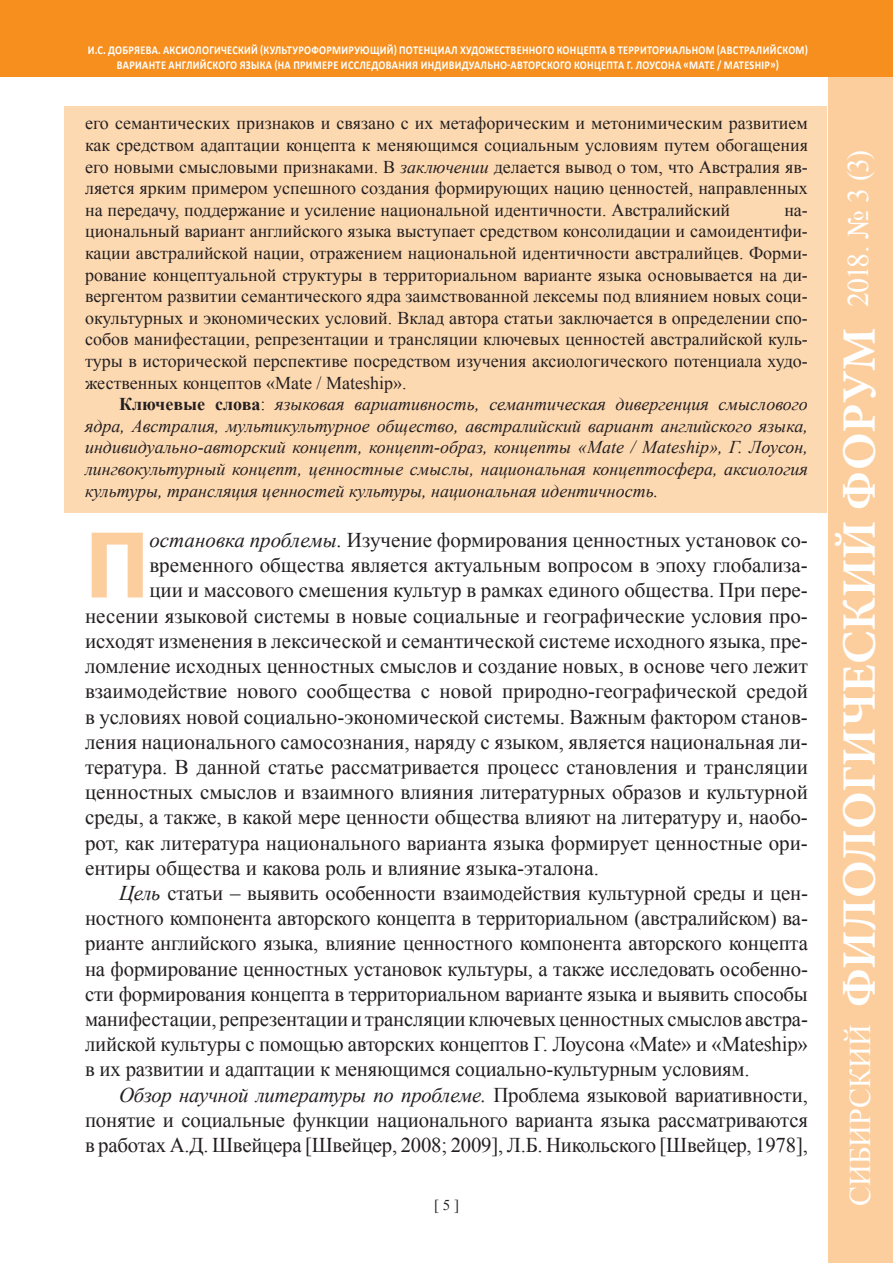
<style>
.page{position:relative;width:893px;height:1263px;background:#fff}
.page>*{position:absolute;margin:0;border:0;box-sizing:border-box;transform-origin:0 0}
.t1{font:94.5px "ez Franklin Goth Demi";color:#fdce9d}
.t2{font:700 48px "Minion Pro";color:#fff}
.t3{font:30px "Times New Roman";letter-spacing:-.005em;color:#fff}
.t4{font:21px "Times New Roman";color:#231f20}
.t5{font:italic 21px "Times New Roman";letter-spacing:-.01em;color:#231f20}
.t6{font:18px/21.6px "Times New Roman";color:#231f20;text-align:justify}
.t7{font:italic 18px/21.6px "Times New Roman";color:#231f20;text-align:justify}
.t8{font:15px "Times New Roman";color:#231f20}
.t9{font:700 12px "Calibri";letter-spacing:.03em;color:#fff;scale:.86 1}
.s1{font-style:italic}
.s2{font-weight:700;font-style:normal}
.s3{font-style:normal}
</style>
<div class="page">
<div style="left:828px;top:0;width:65px;height:1263px;background:#fdce9d"></div>
<div style="left:0;top:0;width:893px;height:77px;background:#f68f1e"></div>
<div style="left:65px;top:106px;width:762px;height:407px;background:#fdd9b2"></div>
<p class="t9" style="left:88px;top:43px;width:62px">И.С. ДОБРЯЕВА</p>
<p class="t9" style="left:158px;top:43px;width:29px">. АКСИОЛОГИЧЕС</p>
<p class="t9" style="left:238px;top:43px;width:86px">КИЙ (КУЛ ЬТУРОФО</p>
<p class="t9" style="left:326px;top:43px;width:93px">РМИ РУЮЩИЙ) ПОТЕНЦИАЛ</p>
<p class="t9" style="left:460px;top:43px;width:9px">ХУДОЖЕСТВЕННОГО</p>
<p class="t9" style="left:557px;top:43px;width:16px">КОНЦЕПТА</p>
<p class="t9" style="left:609px;top:43px;width:106px">ВТЕРРИТОРИАЛ ЬНОМ</p>
<p class="t9" style="left:717px;top:43px;width:12px">(АВСТ</p>
<p class="t9" style="left:744px;top:43px;width:76px">РАЛИ ЙСКОМ)</p>
<p class="t9" style="left:117px;top:57px;width:30px">ВАРИАНТЕ</p>
<p class="t9" style="left:169px;top:57px;width:8px">АНГЛИ</p>
<p class="t9" style="left:200px;top:57px;width:30px">ЙСКОГО</p>
<p class="t9" style="left:240px;top:57px;width:127px">ЯЗЫКА (НА ПРИМЕРЕ ИССЛЕДОВАНИЯ</p>
<p class="t9" style="left:421px;top:57px;width:9px">ИНДИВИДУАЛ</p>
<p class="t9" style="left:487px;top:57px;width:35px">ЬНО-АВТО</p>
<p class="t9" style="left:535px;top:57px;width:29px">РСКОГО</p>
<p class="t9" style="left:574px;top:57px;width:16px">КОНЦЕПТА</p>
<p class="t9" style="left:627px;top:57px;width:27px">Г. ЛОУСОНА</p>
<p class="t9" style="left:684px;top:57px;width:65px">«MATE / MATESHIP</p>
<p class="t9" style="left:770px;top:57px;width:12px">»)</p>
<p class="t6" style="left:85px;top:112px;width:724px">его семантических признаков и связано с их метафорическим и метонимическим развитием как средством адаптации концепта к меняющимся социальным условиям путем обогащения его новыми смысловыми признаками. В <span class="s1">заключении</span> делается вывод о том, что Австралия яв&shy;ляется ярким примером успешного создания формирующих нацию ценностей, направленных на передачу, поддержание и усиление национальной идентичности. Австралийский</p>
<p class="t6" style="left:85px;top:199px;width:724px;text-indent:699px">на&shy;циональный вариант английского языка выступает средством консолидации и самоидентифи&shy;кации австралийской нации, отражением национальной идентичности австралийцев. Форми&shy;рование концептуальной структуры в территориальном варианте языка основывается на ди&shy;вергентом развитии семантического ядра заимствованной лексемы под влиянием новых соци&shy;окультурных и экономических условий. Вклад автора статьи заключается в определении спо&shy;собов манифестации, репрезентации и трансляции ключевых ценностей австралийской куль&shy;туры в исторической перспективе посредством изучения аксиологического потенциала худо&shy;жественных концептов «Mate / Mateship».</p>
<p class="t7" style="left:85px;top:393px;width:724px;text-indent:34px"><span class="s2">Ключевые слова</span><span class="s3">:</span> языковая вариативность, семантическая дивергенция смыслового ядра, Австралия, мультикультурное общество, австралийский вариант английского языка, индивидуально-авторский концепт, концепт-образ, концепты «Mate / Mateship», Г. Лоусон, лингвокультурный концепт, ценностные смыслы, национальная концептосфера, аксиология культуры, трансляция ценностей культуры, национальная идентичность.</p>
<h1 class="t1" style="left:85px;top:512px;width:66px">П</h1>
<p class="t4" style="left:149px;top:526px;width:660px"><span class="s1">остановка проблемы.</span> Изучение формирования ценностных установок со-</p>
<p class="t4" style="left:149px;top:551px;width:660px">временного общества является актуальным вопросом в эпоху глобализа-</p>
<p class="t4" style="left:149px;top:576px;width:660px">ции и массового смешения культур в рамках единого общества. При пере-</p>
<p class="t4" style="left:85px;top:601px;width:724px">несении языковой системы в новые социальные и географические условия про-</p>
<p class="t4" style="left:85px;top:627px;width:724px">исходят изменения в лексической и семантической системе исходного языка, пре-</p>
<p class="t4" style="left:85px;top:652px;width:724px">ломление исходных ценностных смыслов и создание новых, в основе чего лежит</p>
<p class="t4" style="left:85px;top:677px;width:724px">взаимодействие нового сообщества с новой природно-географической средой</p>
<p class="t4" style="left:85px;top:702px;width:724px">в условиях новой социально-экономической системы. Важным фактором станов-</p>
<p class="t4" style="left:85px;top:727px;width:724px">ления национального самосознания, наряду с языком, является национальная ли-</p>
<p class="t4" style="left:85px;top:753px;width:724px">тература. В данной статье рассматривается процесс становления и трансляции</p>
<p class="t4" style="left:85px;top:778px;width:724px">ценностных смыслов и взаимного влияния литературных образов и культурной</p>
<p class="t4" style="left:85px;top:803px;width:724px">среды, а также, в какой мере ценности общества влияют на литературу и, наобо-</p>
<p class="t4" style="left:85px;top:828px;width:724px">рот, как литература национального варианта языка формирует ценностные ори-</p>
<p class="t4" style="left:85px;top:853px;width:515px">ентиры общества и какова роль и влияние языка-эталона.</p>
<p class="t4" style="left:119px;top:879px;width:690px"><span class="s1">Цель</span> статьи – выявить особенности взаимодействия культурной среды и цен-</p>
<p class="t4" style="left:85px;top:904px;width:724px">ностного компонента авторского концепта в территориальном (австралийском) ва-</p>
<p class="t4" style="left:85px;top:929px;width:724px">рианте английского языка, влияние ценностного компонента авторского концепта</p>
<p class="t4" style="left:85px;top:954px;width:724px">на формирование ценностных установок культуры, а также исследовать особенно-</p>
<p class="t4" style="left:85px;top:979px;width:724px">сти формирования концепта в территориальном варианте языка и выявить способы</p>
<p class="t4" style="left:85px;top:1005px;width:724px">манифестации, репрезентации и трансляции ключевых ценностных смыслов австра-</p>
<p class="t4" style="left:85px;top:1030px;width:724px">лийской культуры с помощью авторских концептов Г. Лоусона «Mate» и «Mateship»</p>
<p class="t4" style="left:85px;top:1055px;width:666px">в их развитии и адаптации к меняющимся социально-культурным условиям.</p>
<p class="t5" style="left:119px;top:1080px;width:690px">Обзор научной литературы по проблеме. <span class="s3">Проблема языковой вариативности,</span></p>
<p class="t4" style="left:85px;top:1105px;width:724px">понятие и социальные функции национального варианта языка рассматриваются</p>
<p class="t4" style="left:85px;top:1131px;width:724px">в работах А.Д. Швейцера [Швейцер, 2008; 2009], Л.Б. Никольского [Швейцер, 1978],</p>
<p class="t8" style="left:434px;top:1194px;width:26px">[ 5 ]</p>
<h3 class="t3" style="left:838px;top:307px;width:158px;rotate:-90deg">2018. № 3 (3)</h3>
<h2 class="t2" style="left:831px;top:1007px;width:681px;rotate:-90deg">ФИЛОЛОГИЧЕСКИЙ ФОРУМ</h2>
<h3 class="t3" style="left:840px;top:1206px;width:183px;rotate:-90deg">СИБИРСКИЙ</h3>
</div>
